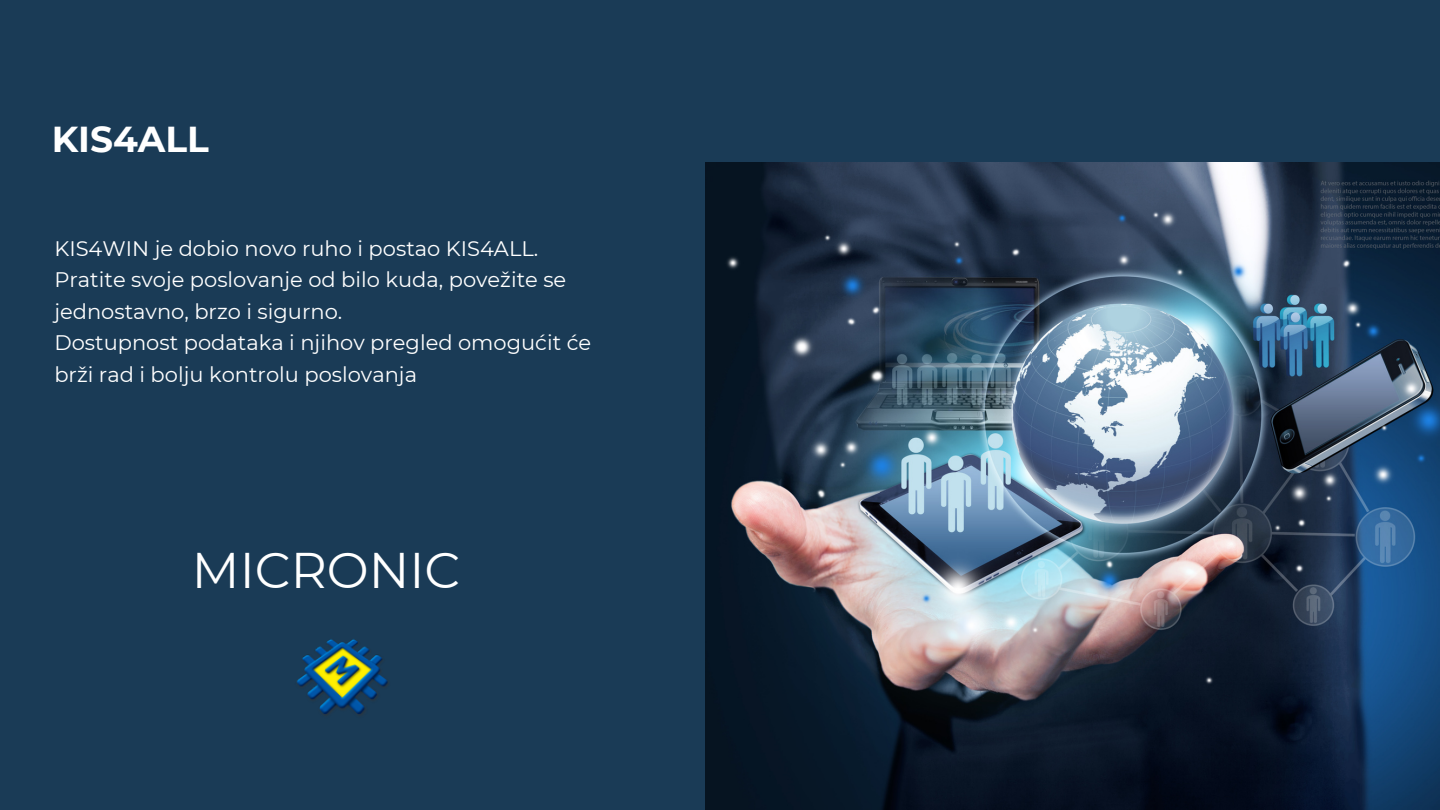
<style>
.page{position:relative;width:1440px;height:810px;background:#1a3b56}
.page>*{position:absolute;margin:0;border:0;box-sizing:border-box;transform-origin:0 0}
.t1{font:50px "Montserrat";color:#fff}
.t2{font:700 36px "Montserrat";color:#fff}
.t3{font:21px/31.5px "Montserrat";color:#fff}
</style>
<div class="page">
<img style="left:297px;top:639px;width:92px;height:77px">
<img style="left:706px;top:162px;width:734px;height:648px">
<p class="t2" style="left:52px;top:117px;width:159px">KIS4ALL</p>
<p class="t3" style="left:54px;top:233px;width:485px">KIS4WIN je dobio novo ruho i postao KIS4ALL.</p>
<p class="t3" style="left:54px;top:264px;width:513px">Pratite svoje poslovanje od bilo kuda, povežite se jednostavno, brzo i sigurno.</p>
<p class="t3" style="left:54px;top:327px;width:538px">Dostupnost podataka i njihov pregled omogućit će brži rad i bolju kontrolu poslovanja</p>
<p class="t1" style="left:192px;top:539px;width:270px">MICRONIC</p>
</div>
